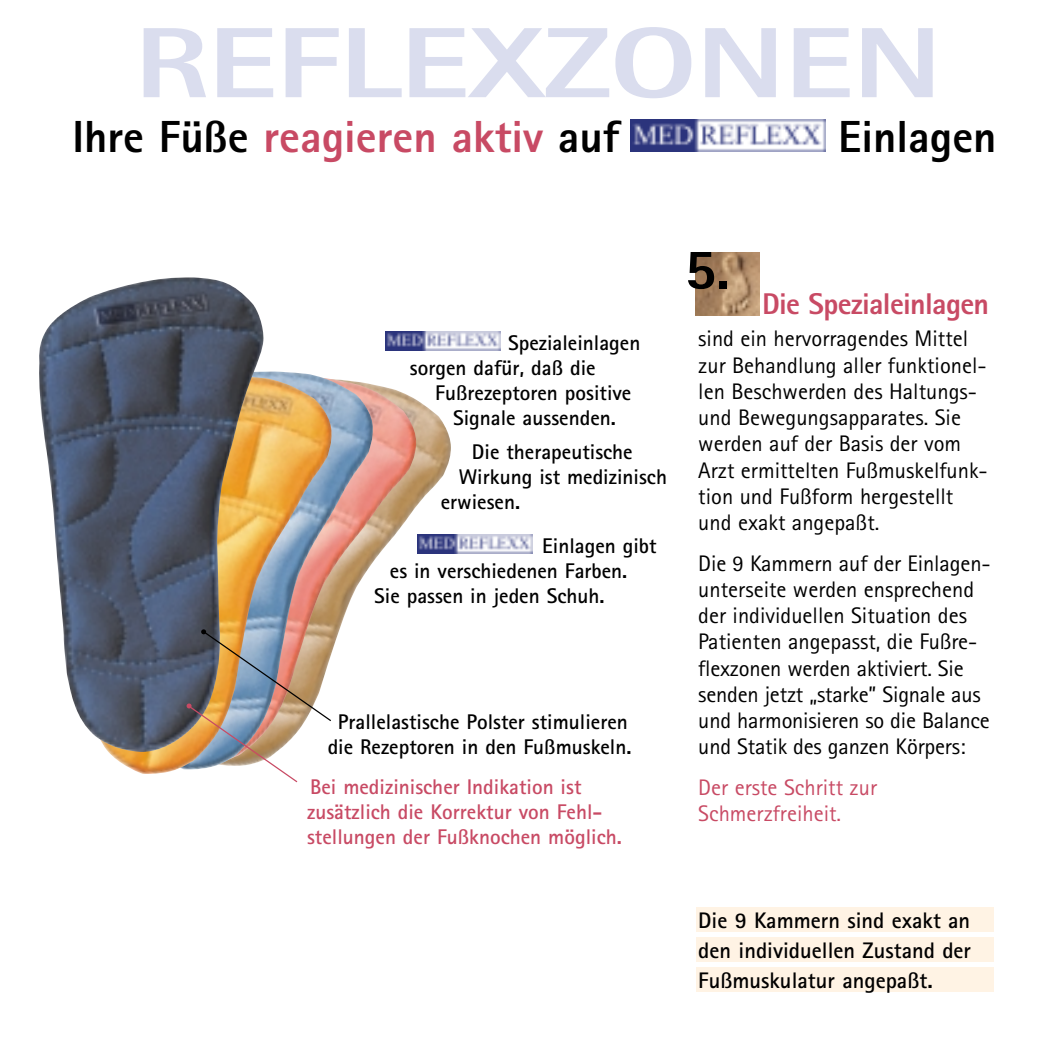
<style>
.page{position:relative;width:1063px;height:1063px;background:#fff}
.page>*{position:absolute;margin:0;border:0;box-sizing:border-box;transform-origin:0 0}
.t1{font:800 100px "Rotis Sans Serif";letter-spacing:-.015em;color:#daddee;scale:1.36 1}
.t2{font:800 57.5px "Rotis Sans Serif";color:#000}
.t3{font:800 45px "Rotis Sans Serif";color:#c84a64}
.t4{font:800 45px "Rotis Sans Serif";color:#000}
.t5{font:800 30px "Rotis Sans Serif";letter-spacing:-.02em;color:#c84a64}
.t6{font:22.5px/26.2px "Rotis Sans Serif";color:#000}
.t7{font:700 22.5px/30px "Rotis Sans Serif";color:#000;text-align:justify}
.t8{font:22.5px/26.2px "Rotis Sans Serif";color:#c84a64}
.t9{font:700 21.25px/25px "Rotis Sans Serif";color:#000;text-align:center}
.t10{font:700 21.25px/25px "Rotis Sans Serif";color:#c84a64}
.s1{color:#000}
</style>
<div class="page">
<img style="left:630px;top:119px;width:195px;height:33px">
<div style="left:695px;top:907px;width:298px;height:24px;background:#fff3e4"></div>
<div style="left:695px;top:937px;width:298px;height:24px;background:#fff3e4"></div>
<div style="left:695px;top:967px;width:298px;height:24px;background:#fff3e4"></div>
<img style="left:695px;top:252px;width:64px;height:64px">
<img style="left:416px;top:399px;width:35px;height:155px">
<img style="left:374px;top:385px;width:42px;height:176px">
<img style="left:264px;top:371px;width:110px;height:277px">
<img style="left:108px;top:376px;width:225px;height:398px">
<img style="left:39px;top:277px;width:225px;height:475px">
<img style="left:187px;top:629px;width:145px;height:154px">
<img style="left:418px;top:534px;width:115px;height:19px">
<img style="left:385px;top:332px;width:115px;height:19px">
<h1 class="t1" style="left:134px;top:28px;width:596px">REFLEXZONEN</h1>
<h3 class="t3" style="left:72px;top:121px;width:548px"><span class="s1">Ihre Füße</span> reagieren aktiv <span class="s1">auf</span></h3>
<h3 class="t4" style="left:838px;top:121px;width:160px">Einlagen</h3>
<p class="t9" style="left:410px;top:332px;width:232px;text-align:left;text-indent:98px">Spezialeinlagen sorgen dafür, daß die</p>
<p class="t9" style="left:435px;top:382px;width:198px">Fußrezeptoren positive<br>Signale aussenden.</p>
<p class="t9" style="left:472px;top:441px;width:162px">Die therapeutische</p>
<p class="t9" style="left:459px;top:466px;width:210px">Wirkung ist medizinisch</p>
<p class="t9" style="left:441px;top:491px;width:81px">erwiesen.</p>
<p class="t9" style="left:542px;top:535px;width:116px">Einlagen gibt</p>
<p class="t9" style="left:390px;top:560px;width:239px">es in verschiedenen Farben.</p>
<p class="t9" style="left:374px;top:585px;width:232px">Sie passen in jeden Schuh.</p>
<p class="t9" style="left:328px;top:711px;width:305px">Prallelastische Polster stimulieren die Rezeptoren in den Fußmuskeln.</p>
<p class="t10" style="left:307px;top:776px;width:316px">Bei medizinischer Indikation ist zusätzlich die Korrektur von Fehl&shy;stellungen der Fußknochen möglich.</p>
<h2 class="t2" style="left:684px;top:249px;width:47px">5.</h2>
<h3 class="t5" style="left:762px;top:293px;width:229px">Die Spezialeinlagen</h3>
<p class="t6" style="left:698px;top:328px;width:291px">sind ein hervorragendes Mittel zur Behandlung aller funktionel&shy;len Beschwerden des Haltungs&shy;und Bewegungsapparates. Sie werden auf der Basis der vom<br>Arzt ermittelten Fußmuskelfunk&shy;tion und Fußform hergestellt und exakt angepaßt.</p>
<p class="t6" style="left:698px;top:552px;width:294px">Die 9 Kammern auf der Einlagen&shy;unterseite werden ensprechend der individuellen Situation des<br>Patienten angepasst, die Fußre&shy;flexzonen werden aktiviert. Sie senden jetzt „starke” Signale aus und harmonisieren so die Balance und Statik des ganzen Körpers:</p>
<p class="t8" style="left:698px;top:776px;width:180px">Der erste Schritt zur<br>Schmerzfreiheit.</p>
<p class="t7" style="left:698px;top:908px;width:274px">Die 9 Kammern sind exakt an den individuellen Zustand der Fußmuskulatur angepaßt.</p>
</div>
